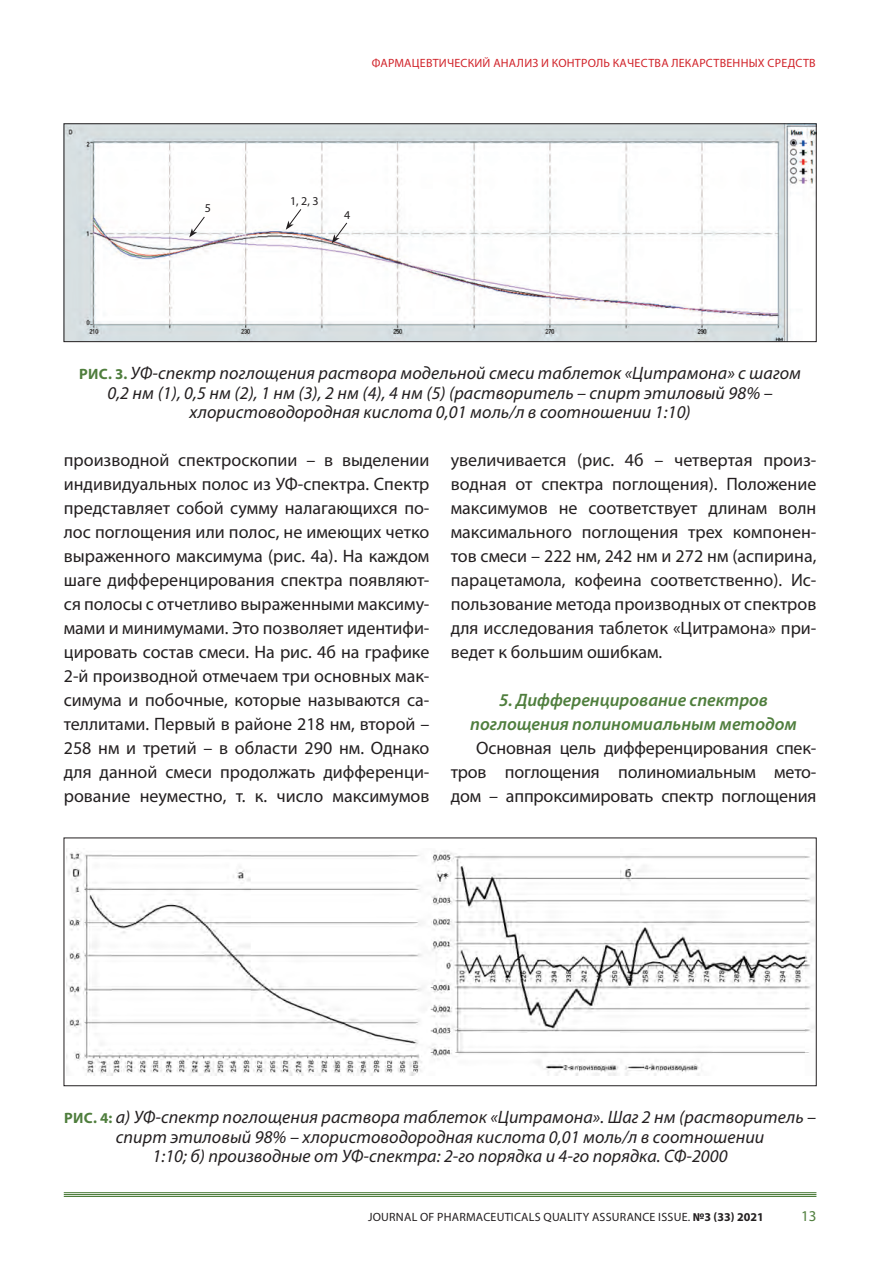
<style>
.page{position:relative;width:893px;height:1263px;background:#fff}
.page>*{position:absolute;margin:0;border:0;box-sizing:border-box;transform-origin:0 0}
.text{font:18px/24px "Myriad Pro";color:#231f20;text-align:justify}
.ris-podp{font:italic 18px/19.5px "Myriad Pro";letter-spacing:.005em;color:#231f20;text-align:center}
.text_perenos{font:18px/24px "Myriad Pro";letter-spacing:-.01em;color:#231f20;text-align:justify}
.podpodzag{font:italic 600 18px/24px "Myriad Pro";color:#4f7e3d;text-align:center}
.t1{font:15px "Myriad Pro";color:#4f7e3d}
.tab-text{font:12px "Myriad Pro";letter-spacing:.02em;color:#231f20}
.t2{font:12px "Myriad Pro";letter-spacing:.02em;color:#d1232a}
.s1{font-weight:700;font-style:normal;font-size:15px;color:#4f7e3d}
.s2{font-weight:700}
</style>
<div class="page">
<hr style="left:64px;top:1192px;width:752px;height:1px;background:#4f7e3d">
<hr style="left:64px;top:1194px;width:752px;height:1px;background:#4f7e3d">
<hr style="left:64px;top:1196px;width:752px;height:1px;background:#4f7e3d">
<img style="left:66px;top:126px;width:748px;height:214px">
<div style="left:64px;top:124px;width:752px;height:218px;border:1px solid #231f20"></div>
<img style="left:66px;top:850px;width:748px;height:225px">
<div style="left:64px;top:838px;width:752px;height:248px;border:1px solid #231f20"></div>
<svg style="left:286px;top:209px;width:15px;height:21px"></svg>
<svg style="left:189px;top:216px;width:16px;height:21px"></svg>
<svg style="left:332px;top:222px;width:15px;height:21px"></svg>
<p class="tab-text" style="left:205px;top:201px;width:8px">5</p>
<p class="t2" style="left:372px;top:56px;width:445px">ФАРМАЦЕВТИЧЕСКИЙ АНАЛИЗ И КОНТРОЛЬ КАЧЕСТВА ЛЕКАРСТВЕННЫХ СРЕДСТВ</p>
<p class="tab-text" style="left:290px;top:193px;width:30px">1, 2, 3</p>
<p class="tab-text" style="left:344px;top:208px;width:8px">4</p>
<p class="ris-podp" style="left:79px;top:363px;width:724px"><span class="s1">РИС. 3.</span> УФ-спектр поглощения раствора модельной смеси таблеток «Цитрамона» с шагом<br>0,2 нм (1), 0,5 нм (2), 1 нм (3), 2 нм (4), 4 нм (5) (растворитель – спирт этиловый 98% – хлористоводородная кислота 0,01 моль/л в соотношении 1:10)</p>
<p class="text" style="left:64px;top:448px;width:367px">производной спектроскопии – в выделении индивидуальных полос из УФ-спектра. Спектр представляет собой сумму налагающихся по&shy;лос поглощения или полос, не имеющих четко выраженного максимума (рис. 4а). На каждом шаге дифференцирования спектра появляют&shy;ся полосы с отчетливо выраженными максиму&shy;мами и минимумами. Это позволяет идентифи&shy;цировать состав смеси. На рис. 4б на графике 2‑й производной отмечаем три основных мак&shy;симума и побочные, которые называются са&shy;теллитами. Первый в районе 218 нм, второй – 258 нм и третий – в области 290 нм. Однако для данной смеси продолжать дифференци&shy;рование неуместно, т. к. число максимумов</p>
<p class="text" style="left:451px;top:448px;width:367px">увеличивается (рис. 4б – четвертая произ&shy;водная от спектра поглощения). Положение максимумов не соответствует длинам волн максимального поглощения трех компонен&shy;тов смеси – 222 нм, 242 нм и 272 нм (аспирина, парацетамола, кофеина соответственно). Ис&shy;пользование метода производных от спектров для исследования таблеток «Цитрамона» при&shy;ведет к большим ошибкам.</p>
<p class="podpodzag" style="left:470px;top:689px;width:328px">5. Дифференцирование спектров поглощения полиномиальным методом</p>
<p class="text_perenos" style="left:451px;top:736px;width:367px;text-indent:26px">Основная цель дифференцирования спек&shy;тров поглощения полиномиальным мето&shy;дом – аппроксимировать спектр поглощения</p>
<p class="ris-podp" style="left:64px;top:1107px;width:753px"><span class="s1">РИС. 4:</span> а) УФ-спектр поглощения раствора таблеток «Цитрамона». Шаг 2 нм (растворитель – спирт этиловый 98% – хлористоводородная кислота 0,01 моль/л в соотношении<br>1:10; б) производные от УФ-спектра: 2‑го порядка и 4‑го порядка. СФ-2000</p>
<p class="tab-text" style="left:368px;top:1209px;width:397px">JOURNAL OF PHARMACEUTICALS QUALITY ASSURANCE ISSUE. <span class="s2">№3 (33) 2021</span></p>
<p class="t1" style="left:801px;top:1207px;width:17px">13</p>
</div>
